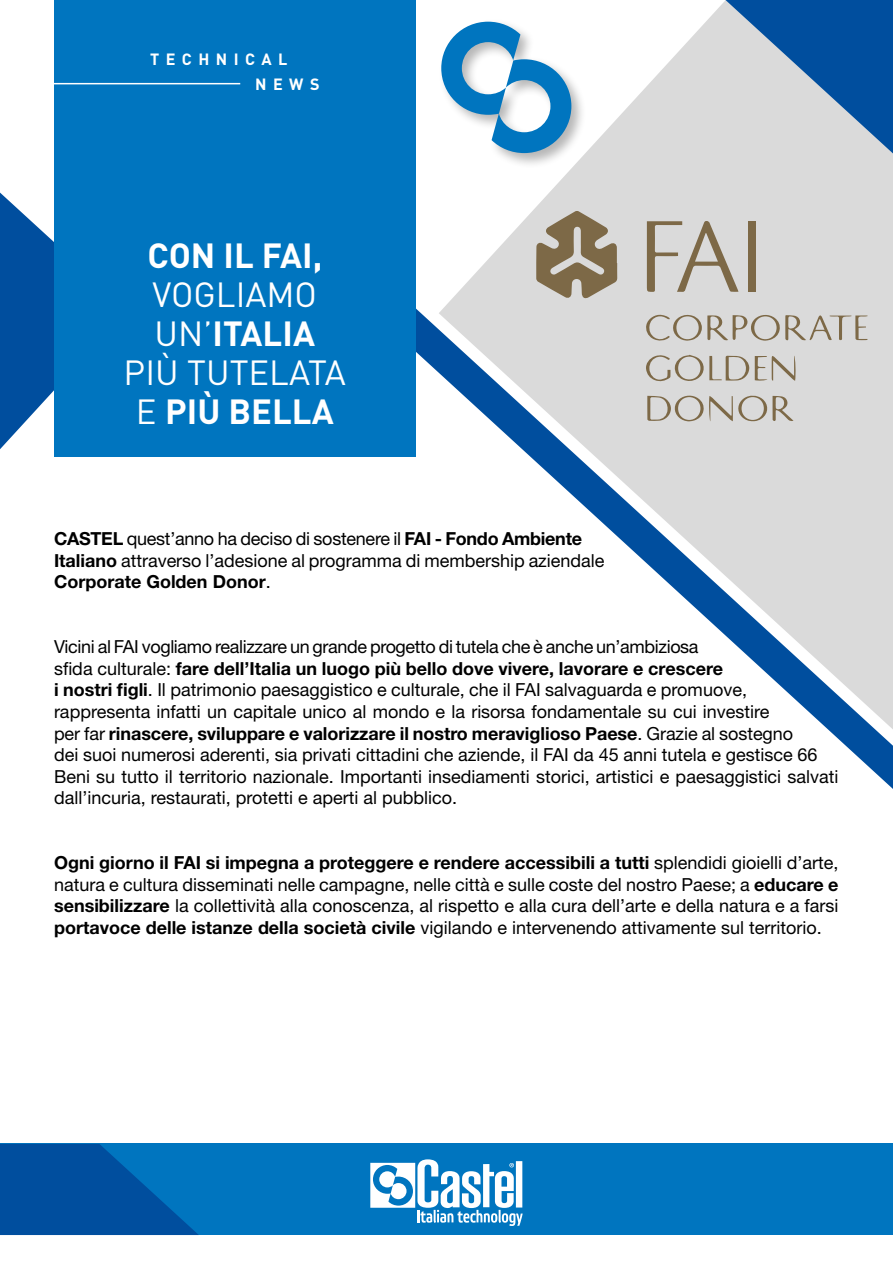
<style>
.page{position:relative;width:893px;height:1263px;background:#fff}
.page>*{position:absolute;margin:0;border:0;box-sizing:border-box;transform-origin:0 0}
.t1{font:34.5px/39px "DIN";color:#fff;text-align:center}
.t2{font:700 34.5px "DIN";color:#fff}
.t3{font:18px/21.6px "Helvetica Neue LT Std";color:#000}
.t4{font:700 16.05px/24.6px "DIN";letter-spacing:.4em;color:#fff}
.s1{font-weight:700}
</style>
<div class="page">
<svg style="left:359px;top:308px;width:534px;height:481px"></svg>
<svg style="left:439px;top:1px;width:454px;height:728px;fill:#dadada"></svg>
<svg style="left:0;top:193px;width:54px;height:256px"></svg>
<div style="left:54px;top:0;width:362px;height:456px;background:#0075bf"></div>
<div style="left:438px;top:18px;width:149px;height:150px;background:#000;opacity:.29"></div>
<svg style="left:441px;top:22px;width:130px;height:131px"></svg>
<div style="left:0;top:1144px;width:893px;height:91px;background:#0075bf"></div>
<svg style="left:0;top:1144px;width:199px;height:91px"></svg>
<svg style="left:370px;top:1159px;width:153px;height:67px"></svg>
<svg style="left:725px;top:0;width:168px;height:153px"></svg>
<hr style="left:47px;top:83px;width:193px;height:1px;background:#fff">
<svg style="left:536px;top:211px;width:81px;height:88px"></svg>
<svg style="left:647px;top:221px;width:91px;height:71px"></svg>
<div style="left:748px;top:221px;width:8px;height:71px;background:#7d6947"></div>
<svg style="left:647px;top:394px;width:146px;height:27px"></svg>
<svg style="left:645px;top:314px;width:223px;height:28px"></svg>
<svg style="left:645px;top:354px;width:151px;height:28px"></svg>
<p class="t4" style="left:255px;top:47px;width:66px;text-indent:-105px">TECHNICAL<br>NEWS</p>
<h1 class="t2" style="left:147px;top:233px;width:176px">CON IL FAI,</h1>
<h1 class="t1" style="left:124px;top:275px;width:224px">VOGLIAMO<br>UN’<span class="s1">ITALIA<br></span>PIÙ TUTELATA<br>E <span class="s1">PIÙ BELLA</span></h1>
<p class="t3" style="left:54px;top:528px;width:552px"><span class="s1">CASTEL</span> quest’anno ha deciso di sostenere il <span class="s1">FAI - Fondo Ambiente<br>Italiano</span> attraverso l’adesione al programma di membership aziendale<br><span class="s1">Corporate Golden Donor</span>.</p>
<p class="t3" style="left:54px;top:636px;width:786px">Vicini al FAI vogliamo realizzare un grande progetto di tutela che è anche un’ambiziosa<br>sfida culturale: <span class="s1">fare dell’Italia un luogo più bello dove vivere, lavorare e crescere<br>i nostri figli</span>. Il patrimonio paesaggistico e culturale, che il FAI salvaguarda e promuove, rappresenta infatti un capitale unico al mondo e la risorsa fondamentale su cui investire<br>per far <span class="s1">rinascere, sviluppare e valorizzare il nostro meraviglioso Paese</span>. Grazie al sostegno<br>dei suoi numerosi aderenti, sia privati cittadini che aziende, il FAI da 45 anni tutela e gestisce 66<br>Beni su tutto il territorio nazionale. Importanti insediamenti storici, artistici e paesaggistici salvati dall’incuria, restaurati, protetti e aperti al pubblico.</p>
<p class="t3" style="left:54px;top:852px;width:786px;text-align:justify"><span class="s1">Ogni giorno il FAI si impegna a proteggere e rendere accessibili a tutti</span> splendidi gioielli d’arte, natura e cultura disseminati nelle campagne, nelle città e sulle coste del nostro Paese; a <span class="s1">educare e sensibilizzare</span> la collettività alla conoscenza, al rispetto e alla cura dell’arte e della natura e a farsi <span class="s1">portavoce delle istanze della società civile</span> vigilando e intervenendo attivamente sul territorio.</p>
</div>
